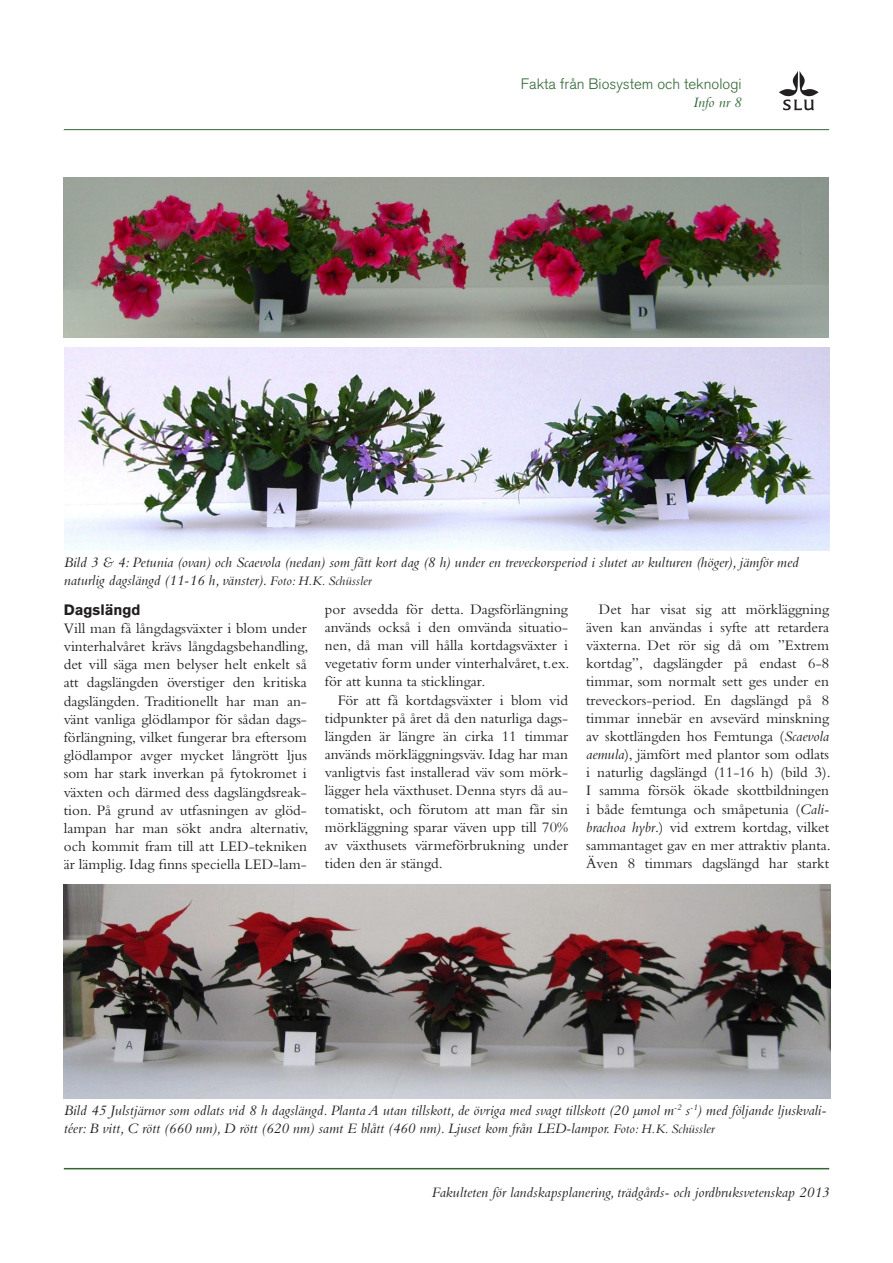
<style>
.page{position:relative;width:893px;height:1263px;background:#fff}
.page>*{position:absolute;margin:0;border:0;box-sizing:border-box;transform-origin:0 0}
.Brödtext{font:15.15px/18.1px "Bembo Std";letter-spacing:-.005em;color:#231f20;text-align:justify}
.Brödtext_utan_indrag{font:15.15px/18.1px "Bembo Std";color:#231f20;text-align:justify}
.Bildtext{font:italic 15px/18px "Bembo Std";color:#231f20}
.Fot{font:italic 15px "Bembo";color:#231f20}
.t1{font:300 15px "Akzidenz Grotesk BQ";color:#316634}
.Underrubrik{font:700 15px "Akzidenz Grotesk BE";color:#231f20}
.t2{font:italic 15px "Bembo";color:#316634}
.s1{font-size:13.5px}
.s2{font-style:italic}
</style>
<div class="page">
<svg style="left:779px;top:71px;width:40px;height:39px"></svg>
<hr style="left:64px;top:1168px;width:765px;height:1px;background:#316634">
<hr style="left:64px;top:129px;width:765px;height:1px;background:#316634">
<img style="left:64px;top:178px;width:764px;height:160px">
<img style="left:64px;top:348px;width:765px;height:202px">
<img style="left:64px;top:884px;width:766px;height:215px">
<p class="t1" style="left:521px;top:76px;width:222px">Fakta från Biosystem och teknologi</p>
<p class="t2" style="left:693px;top:94px;width:50px">Info nr 8</p>
<p class="Bildtext" style="left:64px;top:553px;width:736px">Bild 3 &amp; 4: Petunia (ovan) och Scaevola (nedan) som fått kort dag (8 h) under en treveckorsperiod i slutet av kulturen (höger), jämför med naturlig dagslängd (11-16 h, vänster). <span class="s1">Foto: H.K. Schüssler</span></p>
<p class="Underrubrik" style="left:64px;top:601px;width:78px">Dagslängd</p>
<p class="Brödtext_utan_indrag" style="left:64px;top:619px;width:246px">Vill man få långdagsväxter i blom under vinterhalvåret krävs långdagsbehandling, det vill säga men belyser helt enkelt så att dagslängden överstiger den kritiska dagslängden. Traditionellt har man an&shy;vänt vanliga glödlampor för sådan dags&shy;förlängning, vilket fungerar bra eftersom glödlampor avger mycket långrött ljus som har stark inverkan på fytokromet i växten och därmed dess dagslängdsreak&shy;tion. På grund av utfasningen av glöd&shy;lampan har man sökt andra alternativ, och kommit fram till att LED-tekniken är lämplig. Idag finns speciella LED-lam-</p>
<p class="Brödtext_utan_indrag" style="left:325px;top:599px;width:246px">por avsedda för detta. Dagsförlängning används också i den omvända situatio&shy;nen, då man vill hålla kortdagsväxter i vegetativ form under vinterhalvåret, t.ex. för att kunna ta sticklingar.</p>
<p class="Brödtext" style="left:325px;top:690px;width:245px;text-indent:13px">För att få kortdagsväxter i blom vid tidpunkter på året då den naturliga dags&shy;längden är längre än cirka 11 timmar används mörkläggningsväv. Idag har man vanligtvis fast installerad väv som mörk&shy;lägger hela växthuset. Denna styrs då au&shy;tomatiskt, och förutom att man får sin mörkläggning sparar väven upp till 70% av växthusets värmeförbrukning under tiden den är stängd.</p>
<p class="Brödtext" style="left:586px;top:599px;width:246px;text-indent:13px">Det har visat sig att mörkläggning även kan användas i syfte att retardera växterna. Det rör sig då om ”Extrem kortdag”, dagslängder på endast 6-8 timmar, som normalt sett ges under en treveckors-period. En dagslängd på 8 timmar innebär en avsevärd minskning av skottlängden hos Femtunga (<span class="s2">Scaevola aemula</span>), jämfört med plantor som odlats i naturlig dagslängd (11-16 h) (bild 3).<br>I samma försök ökade skottbildningen i både femtunga och småpetunia (<span class="s2">Cali&shy;brachoa hybr</span>.) vid extrem kortdag, vilket sammantaget gav en mer attraktiv planta.<br>Även 8 timmars dagslängd har starkt</p>
<p class="Bildtext" style="left:64px;top:1101px;width:764px">Bild 45 Julstjärnor som odlats vid 8 h dagslängd. Planta A utan tillskott, de övriga med svagt tillskott (20 µmol m<sup>-2</sup> s<sup>-1</sup>) med följande ljuskvali&shy;téer: B vitt, C rött (660 nm), D rött (620 nm) samt E blått (460 nm). Ljuset kom från LED-lampor. <span class="s1">Foto: H.K. Schüssler</span></p>
<p class="Fot" style="left:431px;top:1184px;width:399px">Fakulteten för landskapsplanering, trädgårds- och jordbruksvetenskap 2013</p>
</div>
